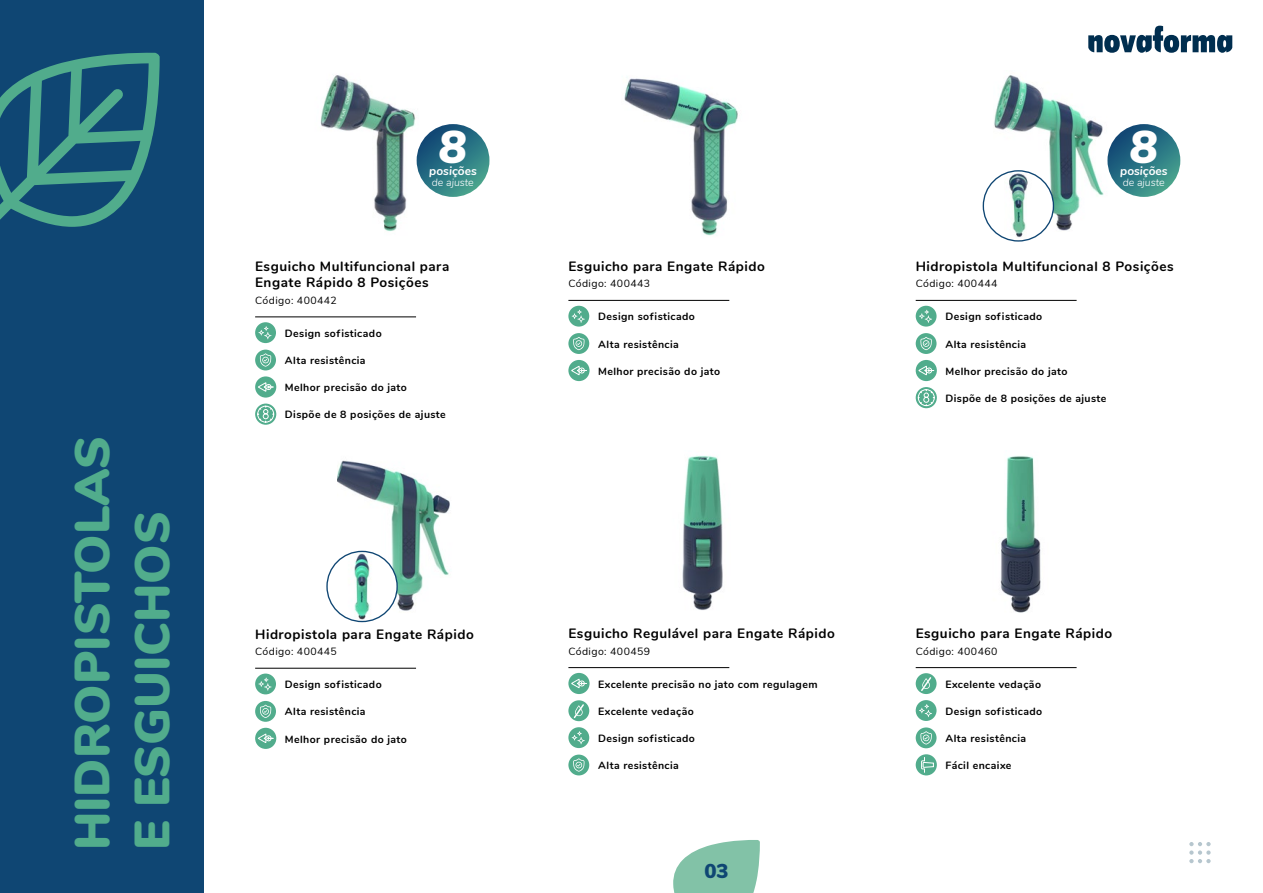
<style>
.page{position:relative;width:1263px;height:893px;background:#fff}
.page>*{position:absolute;margin:0;border:0;box-sizing:border-box;transform-origin:0 0}
.t1{font:900 49.5px/60px "Nunito";color:#51ac8c}
.t2{font:italic 900 46.35px "Nunito";color:#fff}
.t3{font:900 20.25px "Nunito";color:#0f4673}
.t4{font:700 13.5px/16.5px "Nunito";letter-spacing:.04em;color:#000}
.t5{font:italic 700 11.85px "Nunito";color:#fff}
.t6{font:700 10.5px "Nunito";letter-spacing:.04em;color:#000}
.t7{font:10.5px "Nunito";letter-spacing:.04em;color:#000}
.t8{font:italic 300 10.5px "Nunito";color:#fff}
</style>
<div class="page">
<div style="left:0;top:0;width:204px;height:893px;background:#0f4673"></div>
<svg style="left:0;top:53px;width:160px;height:174px"></svg>
<svg style="left:1088px;top:26px;width:144px;height:27px"></svg>
<img style="left:994px;top:75px;width:110px;height:161px">
<div style="left:983px;top:171px;width:70px;height:70px;background:#fff;border-radius:50%"></div>
<img style="left:1004px;top:173px;width:28px;height:65px">
<div style="left:983px;top:170px;width:71px;height:72px;border:1px solid #0f4673;border-radius:50%"></div>
<hr style="left:916px;top:300px;width:160px;height:1px;background:#000">
<div style="left:916px;top:306px;width:20px;height:21px;background:#51ac8c;border-radius:50%"></div>
<svg style="left:919px;top:310px;width:13px;height:13px"></svg>
<div style="left:916px;top:333px;width:20px;height:21px;background:#51ac8c;border-radius:50%"></div>
<svg style="left:920px;top:337px;width:12px;height:13px"></svg>
<div style="left:916px;top:360px;width:21px;height:21px;background:#51ac8c;border-radius:50%"></div>
<svg style="left:918px;top:365px;width:16px;height:10px"></svg>
<svg style="left:916px;top:387px;width:21px;height:21px"></svg>
<svg style="left:918px;top:389px;width:17px;height:17px"></svg>
<hr style="left:255px;top:668px;width:161px;height:1px;background:#000">
<div style="left:255px;top:674px;width:21px;height:20px;background:#51ac8c;border-radius:50%"></div>
<svg style="left:258px;top:678px;width:13px;height:13px"></svg>
<div style="left:255px;top:701px;width:21px;height:21px;background:#51ac8c;border-radius:50%"></div>
<svg style="left:260px;top:705px;width:11px;height:13px"></svg>
<div style="left:255px;top:728px;width:21px;height:21px;background:#51ac8c;border-radius:50%"></div>
<svg style="left:258px;top:733px;width:16px;height:10px"></svg>
<hr style="left:568px;top:667px;width:161px;height:1px;background:#000">
<div style="left:568px;top:673px;width:21px;height:21px;background:#51ac8c;border-radius:50%"></div>
<svg style="left:571px;top:678px;width:16px;height:10px"></svg>
<div style="left:568px;top:700px;width:21px;height:21px;background:#51ac8c;border-radius:50%"></div>
<svg style="left:572px;top:704px;width:12px;height:15px"></svg>
<div style="left:568px;top:727px;width:21px;height:21px;background:#51ac8c;border-radius:50%"></div>
<svg style="left:572px;top:731px;width:13px;height:13px"></svg>
<div style="left:568px;top:755px;width:21px;height:20px;background:#51ac8c;border-radius:50%"></div>
<svg style="left:573px;top:758px;width:11px;height:14px"></svg>
<hr style="left:916px;top:667px;width:160px;height:1px;background:#000">
<div style="left:916px;top:673px;width:20px;height:21px;background:#51ac8c;border-radius:50%"></div>
<svg style="left:921px;top:677px;width:11px;height:14px"></svg>
<div style="left:916px;top:700px;width:20px;height:21px;background:#51ac8c;border-radius:50%"></div>
<svg style="left:919px;top:704px;width:13px;height:13px"></svg>
<div style="left:916px;top:727px;width:20px;height:21px;background:#51ac8c;border-radius:50%"></div>
<svg style="left:920px;top:731px;width:12px;height:13px"></svg>
<div style="left:916px;top:754px;width:21px;height:21px;background:#51ac8c;border-radius:50%"></div>
<svg style="left:921px;top:756px;width:13px;height:17px"></svg>
<img style="left:337px;top:460px;width:113px;height:156px">
<img style="left:327px;top:551px;width:70px;height:70px;border-radius:35px">
<div style="left:326px;top:551px;width:72px;height:71px;border:1px solid #0f4673;border-radius:50%"></div>
<img style="left:682px;top:456px;width:41px;height:154px">
<img style="left:1000px;top:456px;width:41px;height:157px">
<hr style="left:255px;top:316px;width:161px;height:1px;background:#000">
<div style="left:255px;top:322px;width:21px;height:21px;background:#51ac8c;border-radius:50%"></div>
<svg style="left:258px;top:326px;width:13px;height:13px"></svg>
<div style="left:255px;top:350px;width:21px;height:20px;background:#51ac8c;border-radius:50%"></div>
<svg style="left:260px;top:353px;width:11px;height:14px"></svg>
<div style="left:255px;top:376px;width:21px;height:22px;background:#51ac8c;border-radius:50%"></div>
<svg style="left:258px;top:382px;width:16px;height:10px"></svg>
<svg style="left:255px;top:404px;width:21px;height:21px"></svg>
<svg style="left:257px;top:405px;width:17px;height:18px"></svg>
<hr style="left:568px;top:300px;width:161px;height:1px;background:#000">
<div style="left:568px;top:306px;width:21px;height:21px;background:#51ac8c;border-radius:50%"></div>
<svg style="left:572px;top:310px;width:13px;height:13px"></svg>
<div style="left:568px;top:333px;width:21px;height:21px;background:#51ac8c;border-radius:50%"></div>
<svg style="left:573px;top:337px;width:11px;height:13px"></svg>
<div style="left:568px;top:360px;width:21px;height:21px;background:#51ac8c;border-radius:50%"></div>
<svg style="left:571px;top:366px;width:16px;height:9px"></svg>
<img style="left:320px;top:75px;width:127px;height:157px">
<img style="left:624px;top:78px;width:114px;height:158px">
<svg style="left:417px;top:124px;width:72px;height:73px;background:#2a7383"></svg>
<svg style="left:1107px;top:124px;width:73px;height:73px;background:#2c7484"></svg>
<svg style="left:1189px;top:842px;width:21px;height:21px"></svg>
<svg style="left:673px;top:840px;width:87px;height:53px"></svg>
<h1 class="t1" style="left:59px;top:850px;width:416px;rotate:-90deg">HIDROPISTOLAS<br>E ESGUICHOS</h1>
<h2 class="t2" style="left:439px;top:113px;width:29px">8</h2>
<p class="t5" style="left:429px;top:163px;width:49px">posições</p>
<p class="t8" style="left:432px;top:174px;width:43px">de ajuste</p>
<p class="t4" style="left:255px;top:257px;width:196px">Esguicho Multifuncional para<br>Engate Rápido 8 Posições</p>
<p class="t7" style="left:255px;top:293px;width:83px">Código: 400442</p>
<p class="t6" style="left:285px;top:326px;width:98px">Design sofisticado</p>
<p class="t6" style="left:285px;top:353px;width:82px">Alta resistência</p>
<p class="t6" style="left:285px;top:380px;width:124px">Melhor precisão do jato</p>
<p class="t6" style="left:285px;top:407px;width:162px">Dispõe de 8 posições de ajuste</p>
<p class="t4" style="left:255px;top:625px;width:220px">Hidropistola para Engate Rápido</p>
<p class="t7" style="left:255px;top:644px;width:83px">Código: 400445</p>
<p class="t6" style="left:285px;top:677px;width:98px">Design sofisticado</p>
<p class="t6" style="left:285px;top:704px;width:82px">Alta resistência</p>
<p class="t6" style="left:285px;top:731px;width:124px">Melhor precisão do jato</p>
<p class="t4" style="left:568px;top:257px;width:198px">Esguicho para Engate Rápido</p>
<p class="t7" style="left:568px;top:276px;width:83px">Código: 400443</p>
<p class="t6" style="left:598px;top:309px;width:98px">Design sofisticado</p>
<p class="t6" style="left:598px;top:336px;width:82px">Alta resistência</p>
<p class="t6" style="left:598px;top:363px;width:124px">Melhor precisão do jato</p>
<h2 class="t2" style="left:1130px;top:113px;width:29px">8</h2>
<p class="t5" style="left:1120px;top:163px;width:49px">posições</p>
<p class="t8" style="left:1123px;top:174px;width:43px">de ajuste</p>
<p class="t4" style="left:916px;top:257px;width:259px">Hidropistola Multifuncional 8 Posições</p>
<p class="t7" style="left:916px;top:276px;width:83px">Código: 400444</p>
<p class="t6" style="left:945px;top:309px;width:98px">Design sofisticado</p>
<p class="t6" style="left:945px;top:336px;width:82px">Alta resistência</p>
<p class="t6" style="left:945px;top:363px;width:124px">Melhor precisão do jato</p>
<p class="t6" style="left:945px;top:390px;width:162px">Dispõe de 8 posições de ajuste</p>
<p class="t4" style="left:568px;top:624px;width:268px">Esguicho Regulável para Engate Rápido</p>
<p class="t7" style="left:568px;top:643px;width:83px">Código: 400459</p>
<p class="t6" style="left:598px;top:676px;width:221px">Excelente precisão no jato com regulagem</p>
<p class="t6" style="left:598px;top:703px;width:97px">Excelente vedação</p>
<p class="t6" style="left:598px;top:730px;width:98px">Design sofisticado</p>
<p class="t6" style="left:598px;top:758px;width:82px">Alta resistência</p>
<h3 class="t3" style="left:704px;top:856px;width:26px">03</h3>
<p class="t4" style="left:916px;top:624px;width:198px">Esguicho para Engate Rápido</p>
<p class="t7" style="left:916px;top:643px;width:83px">Código: 400460</p>
<p class="t6" style="left:945px;top:676px;width:97px">Excelente vedação</p>
<p class="t6" style="left:945px;top:703px;width:98px">Design sofisticado</p>
<p class="t6" style="left:945px;top:730px;width:82px">Alta resistência</p>
<p class="t6" style="left:945px;top:758px;width:68px">Fácil encaixe</p>
</div>
